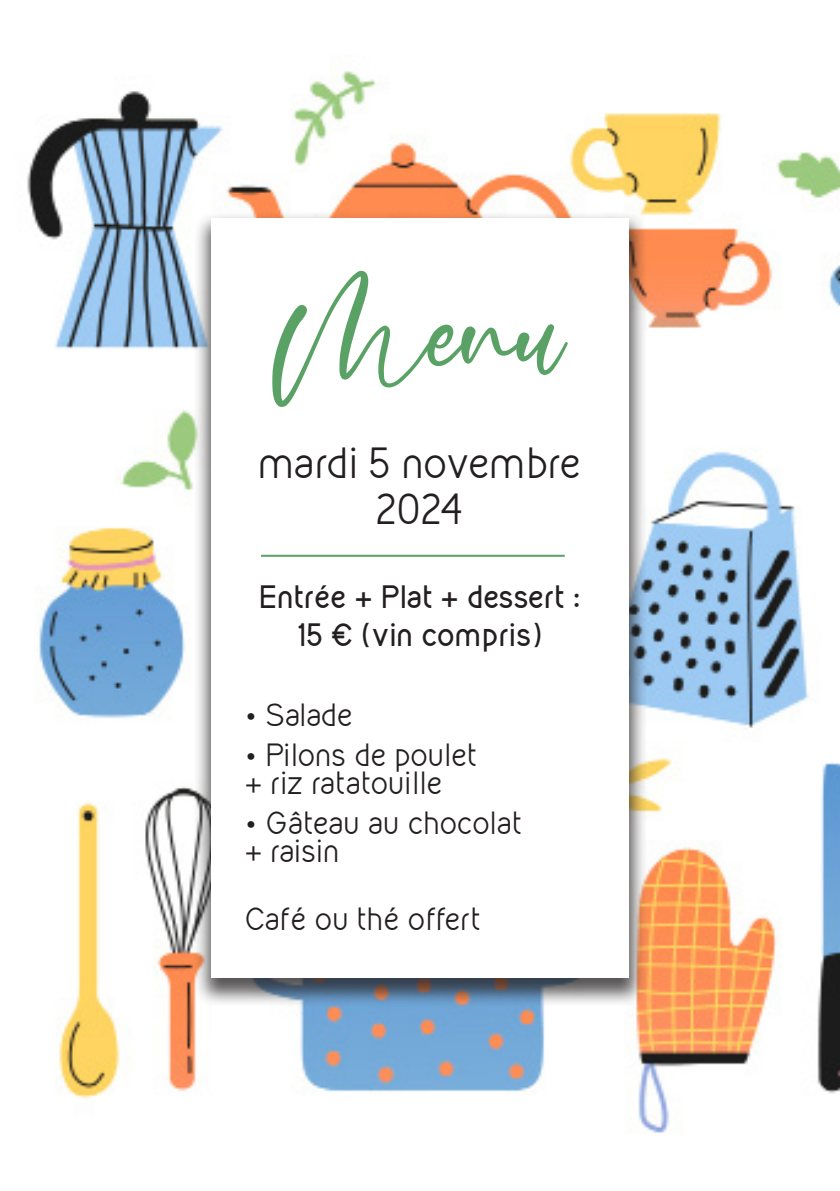
<style>
.page{position:relative;width:840px;height:1191px;background:#fff}
.page>*{position:absolute;margin:0;border:0;box-sizing:border-box;transform-origin:0 0}
.t1{font:120px "Sherlyn";color:#59a164}
.t2{font:38px "Kirvy";letter-spacing:-.02em;color:#231f20}
.t3{font:28px "Kirvy";color:#231f20}
.t4{font:700 28px "Kirvy";color:#231f20}
.s1{font-weight:700;font-size:32px}
</style>
<div class="page">
<img style="left:27px;top:68px;width:812px;height:1066px">
<div style="left:193px;top:211px;width:455px;height:796px;background:#231f20;opacity:.75"></div>
<div style="left:211px;top:218px;width:417px;height:759px;background:#fff"></div>
<hr style="left:261px;top:555px;width:303px;height:2px;background:#59a164">
<p class="t1" style="left:275px;top:252px;width:291px">Menu</p>
<p class="t2" style="left:258px;top:437px;width:324px">mardi 5 novembre</p>
<p class="t2" style="left:376px;top:483px;width:89px">2024</p>
<p class="t4" style="left:259px;top:577px;width:322px">Entrée + Plat + dessert :</p>
<p class="t4" style="left:297px;top:615px;width:247px">15 € (vin compris)</p>
<p class="t3" style="left:245px;top:696px;width:109px"><span class="s1">•</span> Salade</p>
<p class="t3" style="left:245px;top:736px;width:234px"><span class="s1">•</span> Pilons de poulet</p>
<p class="t3" style="left:245px;top:764px;width:199px">+ riz ratatouille</p>
<p class="t3" style="left:245px;top:804px;width:278px"><span class="s1">•</span> Gâteau au chocolat</p>
<p class="t3" style="left:245px;top:832px;width:96px">+ raisin</p>
<p class="t3" style="left:245px;top:900px;width:237px">Café ou thé offert</p>
</div>
